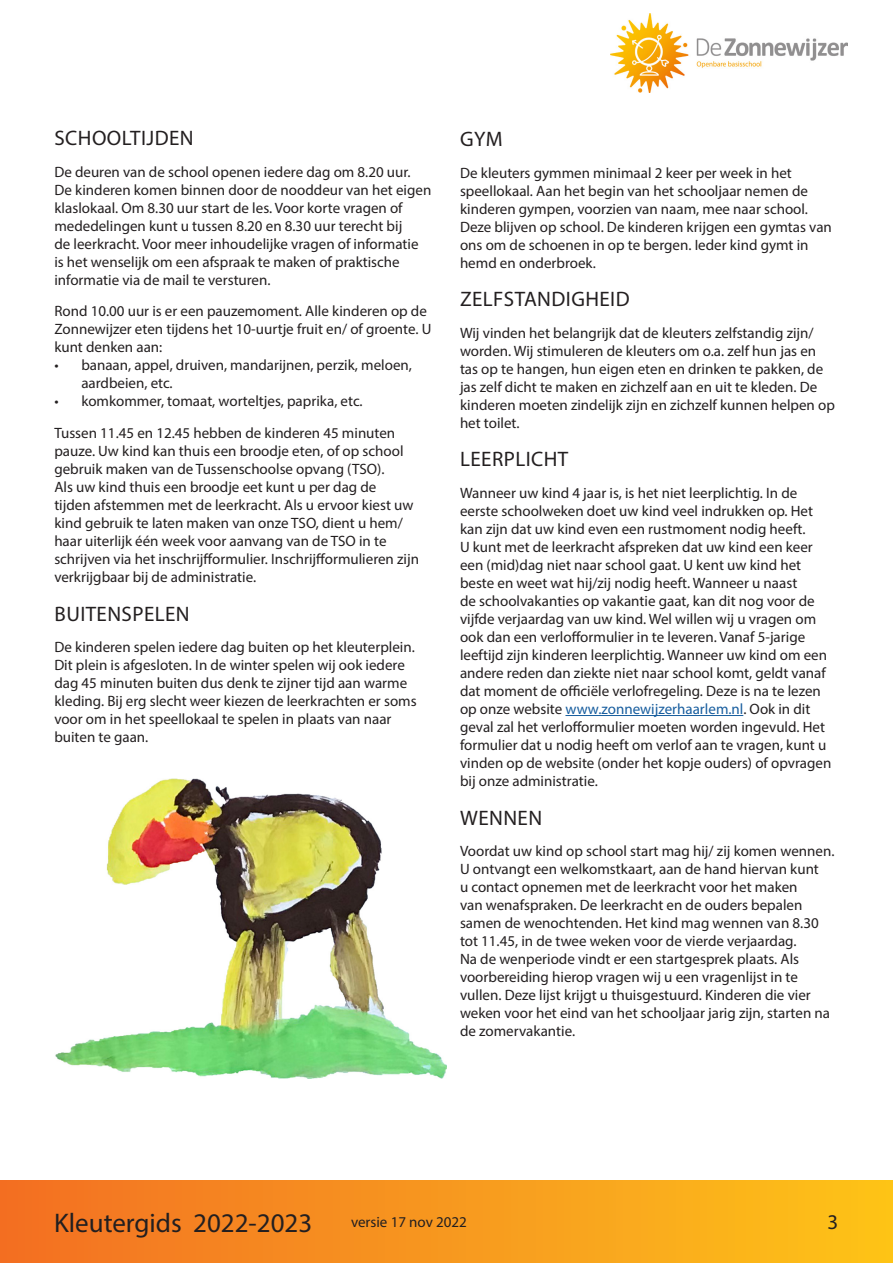
<style>
.page{position:relative;width:893px;height:1263px;background:#fff}
.page>*{position:absolute;margin:0;border:0;box-sizing:border-box;transform-origin:0 0}
.t1{font:27px "Myriad Pro";color:#231f20}
.Kop1{font:21px "Myriad Pro";letter-spacing:.02em;color:#231f20}
.Body_Style{font:15px/18px "Myriad Pro";color:#231f20}
.s1{color:#175d9e}
</style>
<div class="page">
<div style="left:0;top:1181px;width:892px;height:81px;background:linear-gradient(to right,#f26e23,#fdc319)"></div>
<img style="left:611px;top:14px;width:237px;height:78px">
<img style="left:55px;top:779px;width:391px;height:300px">
<hr style="left:565px;top:715px;width:178px;height:1px;background:#175d9e">
<p class="Kop1" style="left:55px;top:125px;width:141px">SCHOOLTIJDEN</p>
<p class="Body_Style" style="left:54px;top:163px;width:379px">De deuren van de school openen iedere dag om 8.20 uur.<br>De kinderen komen binnen door de nooddeur van het eigen klaslokaal. Om 8.30 uur start de les. Voor korte vragen of mededelingen kunt u tussen 8.20 en 8.30 uur terecht bij<br>de leerkracht. Voor meer inhoudelijke vragen of informatie is het wenselijk om een afspraak te maken of praktische informatie via de mail te versturen.</p>
<p class="Body_Style" style="left:54px;top:302px;width:379px">Rond 10.00 uur is er een pauzemoment. Alle kinderen op de<br>Zonnewijzer eten tijdens het 10-uurtje fruit en/ of groente. U kunt denken aan:</p>
<p class="Body_Style" style="left:81px;top:356px;width:332px;text-indent:-27px">• banaan, appel, druiven, mandarijnen, perzik, meloen, aardbeien, etc.</p>
<p class="Body_Style" style="left:54px;top:392px;width:310px">• komkommer, tomaat, worteltjes, paprika, etc.</p>
<p class="Body_Style" style="left:54px;top:424px;width:366px">Tussen 11.45 en 12.45 hebben de kinderen 45 minuten pauze. Uw kind kan thuis een broodje eten, of op school gebruik maken van de Tussenschoolse opvang (TSO).<br>Als uw kind thuis een broodje eet kunt u per dag de<br>tijden afstemmen met de leerkracht. Als u ervoor kiest uw kind gebruik te laten maken van onze TSO, dient u hem/ haar uiterlijk één week voor aanvang van de TSO in te schrijven via het inschrijfformulier. Inschrijfformulieren zijn verkrijgbaar bij de administratie.</p>
<p class="Kop1" style="left:55px;top:601px;width:137px">BUITENSPELEN</p>
<p class="Body_Style" style="left:54px;top:638px;width:364px">De kinderen spelen iedere dag buiten op het kleuterplein.<br>Dit plein is afgesloten. In de winter spelen wij ook iedere dag 45 minuten buiten dus denk te zijner tijd aan warme kleding. Bij erg slecht weer kiezen de leerkrachten er soms voor om in het speellokaal te spelen in plaats van naar buiten te gaan.</p>
<p class="Kop1" style="left:460px;top:126px;width:44px">GYM</p>
<p class="Body_Style" style="left:460px;top:163px;width:373px">De kleuters gymmen minimaal 2 keer per week in het speellokaal. Aan het begin van het schooljaar nemen de kinderen gympen, voorzien van naam, mee naar school.<br>Deze blijven op school. De kinderen krijgen een gymtas van ons om de schoenen in op te bergen. Ieder kind gymt in hemd en onderbroek.</p>
<p class="Kop1" style="left:460px;top:286px;width:171px">ZELFSTANDIGHEID</p>
<p class="Body_Style" style="left:460px;top:323px;width:376px">Wij vinden het belangrijk dat de kleuters zelfstandig zijn/ worden. Wij stimuleren de kleuters om o.a. zelf hun jas en tas op te hangen, hun eigen eten en drinken te pakken, de jas zelf dicht te maken en zichzelf aan en uit te kleden. De kinderen moeten zindelijk zijn en zichzelf kunnen helpen op het toilet.</p>
<p class="Kop1" style="left:460px;top:446px;width:110px">LEERPLICHT</p>
<p class="Body_Style" style="left:460px;top:484px;width:373px">Wanneer uw kind 4 jaar is, is het niet leerplichtig. In de eerste schoolweken doet uw kind veel indrukken op. Het kan zijn dat uw kind even een rustmoment nodig heeft.<br>U kunt met de leerkracht afspreken dat uw kind een keer een (mid)dag niet naar school gaat. U kent uw kind het beste en weet wat hij/zij nodig heeft. Wanneer u naast<br>de schoolvakanties op vakantie gaat, kan dit nog voor de vijfde verjaardag van uw kind. Wel willen wij u vragen om ook dan een verlofformulier in te leveren. Vanaf 5-jarige leeftijd zijn kinderen leerplichtig. Wanneer uw kind om een andere reden dan ziekte niet naar school komt, geldt vanaf dat moment de officiële verlofregeling. Deze is na te lezen op onze website <span class="s1">www.zonnewijzerhaarlem.nl</span>. Ook in dit geval zal het verlofformulier moeten worden ingevuld. Het formulier dat u nodig heeft om verlof aan te vragen, kunt u vinden op de website (onder het kopje ouders) of opvragen bij onze administratie.</p>
<p class="Kop1" style="left:460px;top:805px;width:83px">WENNEN</p>
<p class="Body_Style" style="left:460px;top:842px;width:376px">Voordat uw kind op school start mag hij/ zij komen wennen.<br>U ontvangt een welkomstkaart, aan de hand hiervan kunt<br>u contact opnemen met de leerkracht voor het maken<br>van wenafspraken. De leerkracht en de ouders bepalen samen de wenochtenden. Het kind mag wennen van 8.30 tot 11.45, in de twee weken voor de vierde verjaardag.<br>Na de wenperiode vindt er een startgesprek plaats. Als voorbereiding hierop vragen wij u een vragenlijst in te vullen. Deze lijst krijgt u thuisgestuurd. Kinderen die vier weken voor het eind van het schooljaar jarig zijn, starten na de zomervakantie.</p>
<h1 class="t1" style="left:54px;top:1206px;width:260px">Kleutergids 2022-2023</h1>
<p class="Body_Style" style="left:351px;top:1213px;width:117px">versie 17 nov 2022</p>
<h2 class="Kop1" style="left:827px;top:1209px;width:12px">3</h2>
</div>
